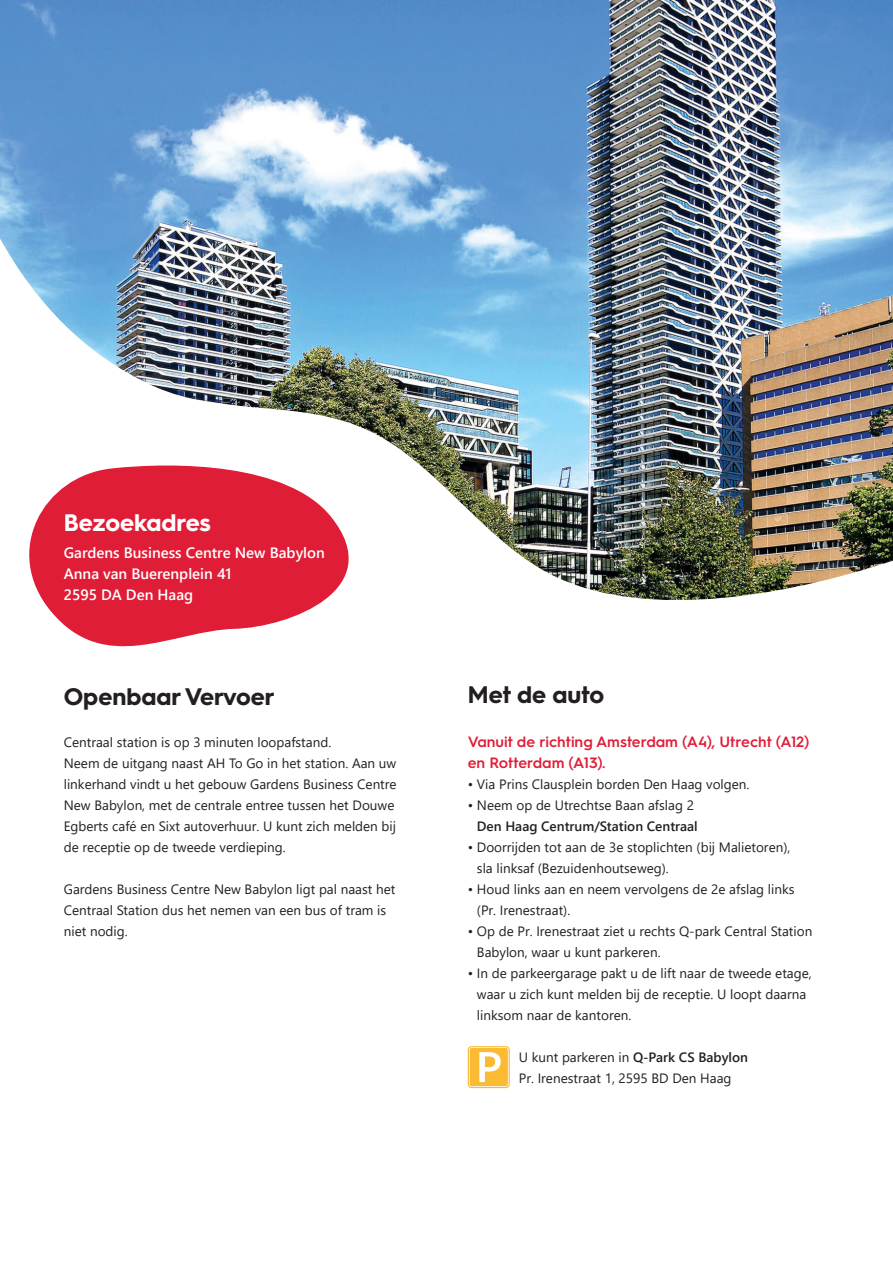
<style>
.page{position:relative;width:893px;height:1263px;background:#fff}
.page>*{position:absolute;margin:0;border:0;box-sizing:border-box;transform-origin:0 0}
.t1{font:700 24px "Hurme Geometric Sans 3";color:#231f20}
.t2{font:700 24px "Hurme Geometric Sans 3";color:#fff}
.body{font:600 15px "Segoe UI";color:#fff}
.t3{font:600 15px/21px "Hurme Geometric Sans 3";color:#e01d37}
.body-2{font:13.5px/21px "Segoe UI";color:#231f20}
.body-3{font:600 13.5px/21px "Segoe UI";color:#231f20;text-align:right}
.s1{font-weight:400}
.s2{font-weight:600}
</style>
<div class="page">
<svg style="left:56px;top:617px;width:236px;height:30px;fill:#e01d37"></svg>
<img style="left:0;top:0;width:893px;height:617px">
<svg style="left:468px;top:1046px;width:42px;height:42px"></svg>
<svg style="left:469px;top:1047px;width:40px;height:40px"></svg>
<p class="t2" style="left:64px;top:506px;width:149px">Bezoekadres</p>
<p class="body" style="left:64px;top:539px;width:263px">Gardens Business Centre New Babylon</p>
<p class="body" style="left:64px;top:560px;width:169px">Anna van Buerenplein 41</p>
<p class="body" style="left:64px;top:581px;width:131px">2595 DA Den Haag</p>
<p class="t1" style="left:64px;top:680px;width:212px">Openbaar Vervoer</p>
<p class="body-2" style="left:64px;top:731px;width:269px">Centraal station is op 3 minuten loopafstand.</p>
<p class="body-2" style="left:64px;top:752px;width:334px">Neem de uitgang naast AH To Go in het station. Aan uw linkerhand vindt u het gebouw Gardens Business Centre New Babylon, met de centrale entree tussen het Douwe Egberts café en Sixt autoverhuur. U kunt zich melden bij de receptie op de tweede verdieping.</p>
<p class="body-2" style="left:64px;top:878px;width:333px">Gardens Business Centre New Babylon ligt pal naast het<br>Centraal Station dus het nemen van een bus of tram is niet nodig.</p>
<p class="t1" style="left:468px;top:678px;width:138px">Met de auto</p>
<p class="t3" style="left:468px;top:730px;width:343px">Vanuit de richting Amsterdam (A4), Utrecht (A12) en Rotterdam (A13).</p>
<p class="body-2" style="left:468px;top:773px;width:283px">• Via Prins Clausplein borden Den Haag volgen.</p>
<p class="body-3" style="left:468px;top:794px;width:232px"><span class="s1">• Neem op de Utrechtse Baan afslag 2<br></span>Den Haag Centrum/Station Centraal</p>
<p class="body-2" style="left:477px;top:836px;width:315px;text-indent:-9px">• Doorrijden tot aan de 3e stoplichten (bij Malietoren), sla linksaf (Bezuidenhoutseweg).</p>
<p class="body-2" style="left:477px;top:878px;width:319px;text-indent:-9px">• Houd links aan en neem vervolgens de 2e afslag links (Pr. Irenestraat).</p>
<p class="body-2" style="left:477px;top:920px;width:337px;text-indent:-9px">• Op de Pr. Irenestraat ziet u rechts Q-park Central Station<br>Babylon, waar u kunt parkeren.</p>
<p class="body-2" style="left:477px;top:962px;width:336px;text-indent:-9px">• In de parkeergarage pakt u de lift naar de tweede etage, waar u zich kunt melden bij de receptie. U loopt daarna linksom naar de kantoren.</p>
<p class="body-2" style="left:519px;top:1046px;width:231px">U kunt parkeren in <span class="s2">Q-Park CS Babylon</span></p>
<p class="body-2" style="left:519px;top:1067px;width:214px">Pr. Irenestraat 1, 2595 BD Den Haag</p>
</div>
